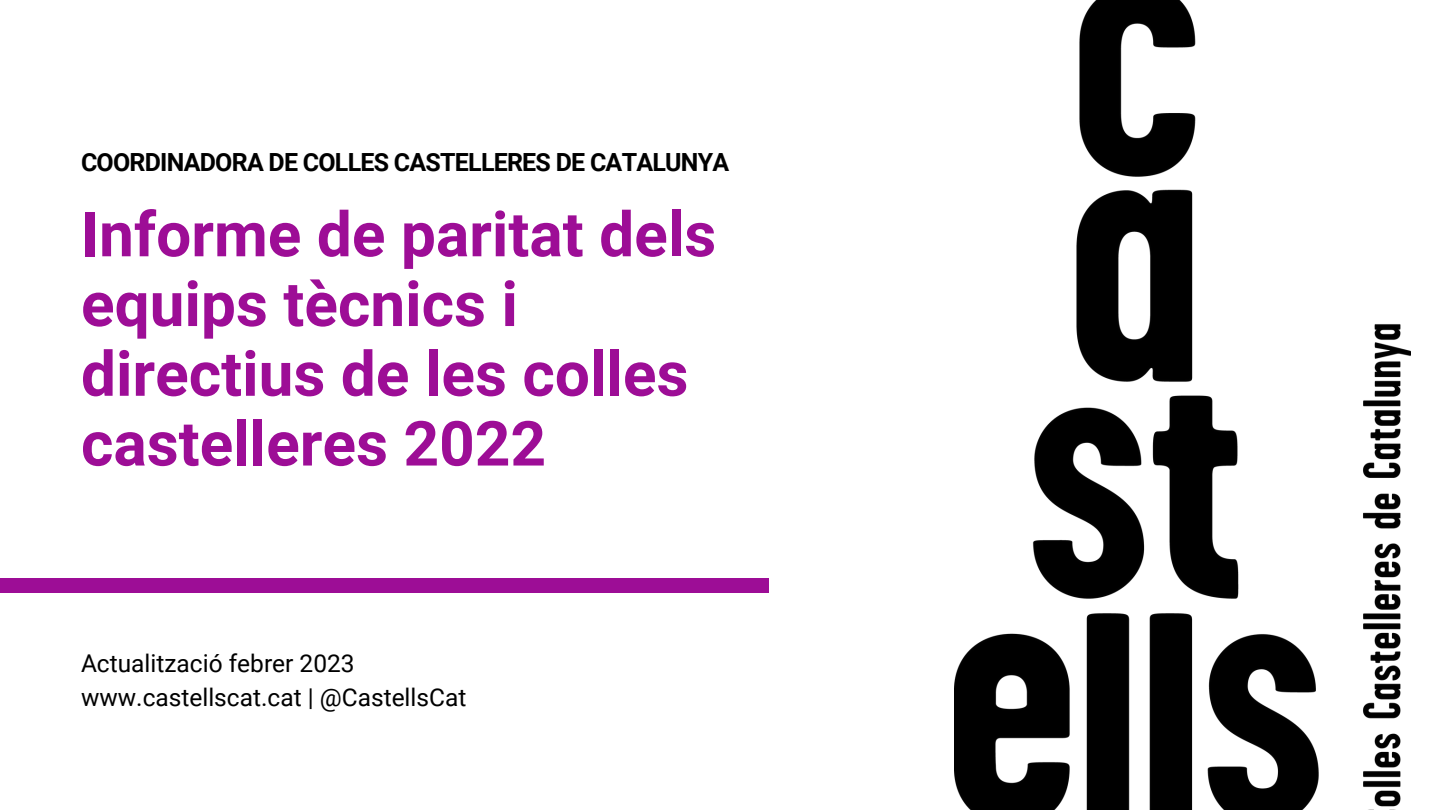
<style>
.page{position:relative;width:1440px;height:810px;background:#fff}
.page>*{position:absolute;margin:0;border:0;box-sizing:border-box;transform-origin:0 0}
.t1{font:700 62.1px/69.8px "Roboto";color:#9d0d96}
.t2{font:700 25px "Roboto";letter-spacing:-.03em;color:#000}
.t3{font:24.5px/33.8px "Roboto";color:#000}
</style>
<div class="page">
<img style="left:955px;top:0;width:455px;height:810px">
<div style="left:0;top:578px;width:769px;height:15px;background:#9d0d96"></div>
<p class="t2" style="left:81px;top:148px;width:650px">COORDINADORA DE COLLES CASTELLERES DE CATALUNYA</p>
<p class="t1" style="left:81px;top:200px;width:637px">Informe de paritat dels equips tècnics i directius de les colles castelleres 2022</p>
<p class="t3" style="left:81px;top:647px;width:387px">Actualització febrer 2023 www.castellscat.cat | @CastellsCat</p>
</div>
